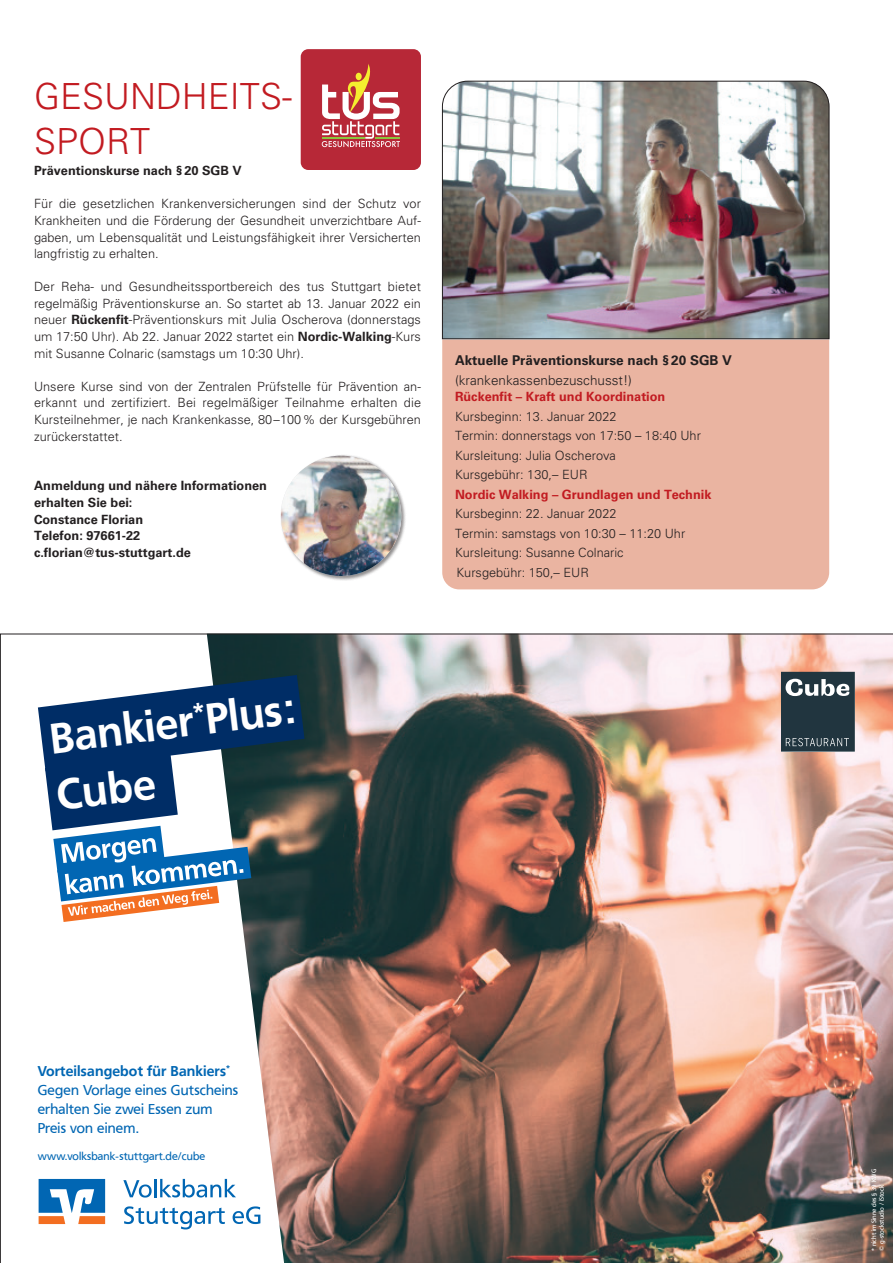
<style>
.page{position:relative;width:893px;height:1263px;background:#fff}
.page>*{position:absolute;margin:0;border:0;box-sizing:border-box;transform-origin:0 0}
.t1{font:700 42.45px/57.4px "Frutiger VR";color:#fff}
.t2{font:300 36px/45px "Univers";color:#c21b21}
.t3{font:14.1px/18.9px "Frutiger VR";letter-spacing:.01em;color:#0166b3}
.t4{font:700 14.1px "Frutiger BSK";letter-spacing:.01em;color:#0166b3}
.t5{font:700 13.5px "Univers";color:#231f20}
.t6{font:300 13.5px "Univers";color:#231f20}
.t7{font:300 12.75px/16.6px "Univers";color:#231f20;text-align:justify}
.t8{font:700 12.75px/16.6px "Univers";color:#231f20}
.t9{font:700 12.75px "Univers";color:#c21b21}
.t10{font:10.95px "Frutiger VR";letter-spacing:.01em;color:#0166b3}
.t11{font:6.3px/7.5px "Frutiger VR";color:#fff}
.s1{font-weight:700}
</style>
<div class="page">
<svg style="left:301px;top:49px;width:120px;height:121px"></svg>
<div style="left:280px;top:455px;width:126px;height:126px;background:#231f20;opacity:.5"></div>
<img style="left:281px;top:456px;width:120px;height:120px;border-radius:60px">
<div style="left:442px;top:340px;width:387px;height:249px;background:#eab4a1"></div>
<img style="left:442px;top:81px;width:387px;height:258px">
<img style="left:0;top:634px;width:893px;height:629px">
<h2 class="t2" style="left:34px;top:74px;width:259px">GESUNDHEITS-<br>SPORT</h2>
<p class="t8" style="left:34px;top:162px;width:209px">Präventionskurse nach §20 SGB V</p>
<p class="t7" style="left:34px;top:196px;width:388px">Für die gesetzlichen Krankenversicherungen sind der Schutz vor Krankheiten und die Förderung der Gesundheit unverzichtbare Auf&shy;gaben, um Lebensqualität und Leistungsfähigkeit ihrer Versicherten langfristig zu erhalten.</p>
<p class="t7" style="left:34px;top:278px;width:388px">Der Reha- und Gesundheitssportbereich des tus Stuttgart bietet regelmäßig Präventionskurse an. So startet ab 13. Januar 2022 ein neuer <span class="s1">Rückenfit</span>-Präventionskurs mit Julia Oscherova (donnerstags um 17:50 Uhr). Ab 22. Januar 2022 startet ein <span class="s1">Nordic-Walking</span>-Kurs mit Susanne Colnaric (samstags um 10:30 Uhr).</p>
<p class="t7" style="left:34px;top:378px;width:389px">Unsere Kurse sind von der Zentralen Prüfstelle für Prävention an&shy;erkannt und zertifiziert. Bei regelmäßiger Teilnahme erhalten die Kursteilnehmer, je nach Krankenkasse, 80–100% der Kursgebühren zurückerstattet.</p>
<p class="t8" style="left:34px;top:478px;width:235px">Anmeldung und nähere Informationen erhalten Sie bei:<br>Constance Florian<br>Telefon: 97661-22 c.florian@tus-stuttgart.de</p>
<p class="t5" style="left:455px;top:353px;width:279px">Aktuelle Präventionskurse nach §20 SGB V</p>
<p class="t6" style="left:455px;top:372px;width:179px">(krankenkassenbezuschusst!)</p>
<p class="t9" style="left:455px;top:389px;width:212px">Rückenfit – Kraft und Koordination</p>
<p class="t7" style="left:455px;top:406px;width:247px;line-height:19.5px;text-align:left">Kursbeginn: 13. Januar 2022<br>Termin: donnerstags von 17:50 – 18:40 Uhr<br>Kursleitung: Julia Oscherova<br>Kursgebühr: 130,– EUR</p>
<p class="t9" style="left:455px;top:487px;width:258px">Nordic Walking – Grundlagen und Technik</p>
<p class="t7" style="left:455px;top:504px;width:232px;line-height:19.5px;text-align:left">Kursbeginn: 22. Januar 2022<br>Termin: samstags von 10:30 – 11:20 Uhr<br>Kursleitung: Susanne Colnaric<br>Kursgebühr: 150,– EUR</p>
<h1 class="t1" style="left:46px;top:710px;width:248px;rotate:-7deg">Bankier<sup>*</sup>Plus:<br>Cube</h1>
<p class="t4" style="left:38px;top:1063px;width:194px">Vorteilsangebot für Bankiers<sup>*</sup></p>
<p class="t3" style="left:38px;top:1081px;width:202px">Gegen Vorlage eines Gutscheins erhalten Sie zwei Essen zum<br>Preis von einem.</p>
<p class="t10" style="left:38px;top:1150px;width:169px">www.volksbank-stuttgart.de/cube</p>
<p class="t11" style="left:870px;top:1251px;width:84px;rotate:-90deg">* nicht im Sinne des § 39 KWG © g-stockstudio / iStock</p>
</div>
